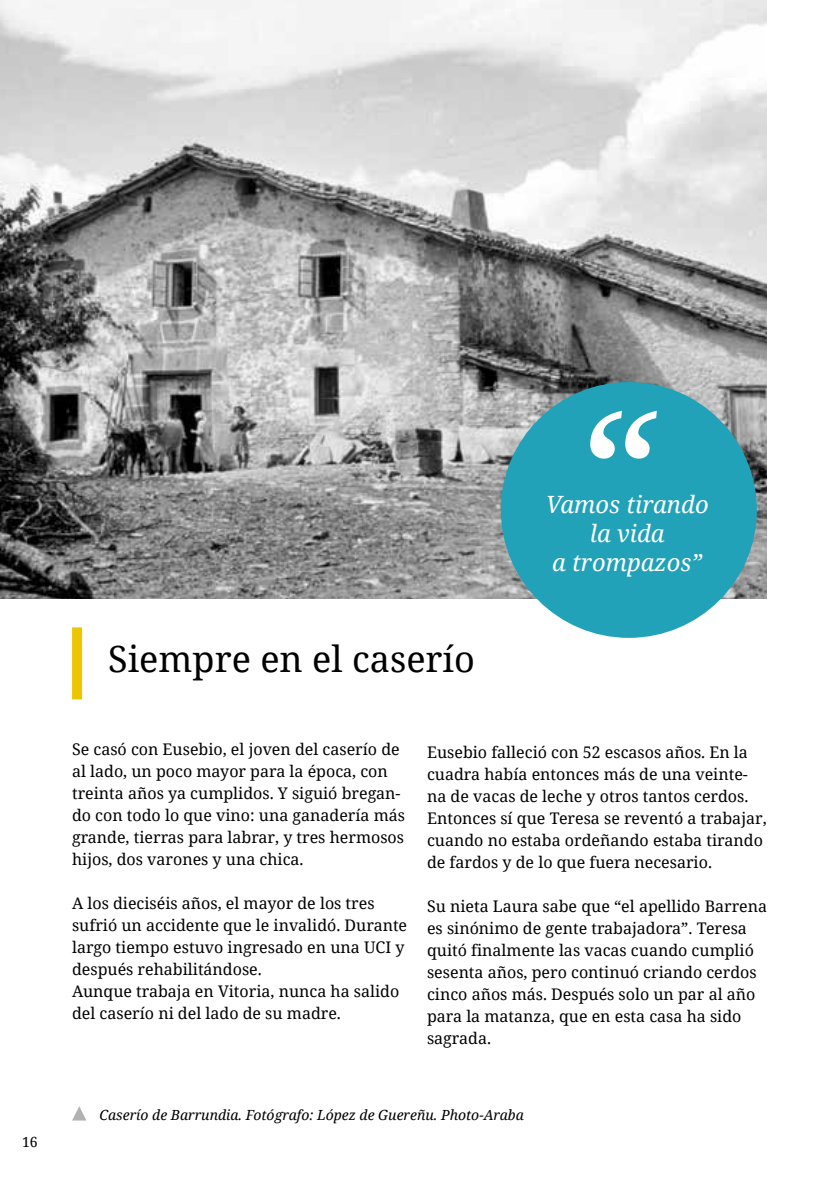
<style>
.page{position:relative;width:840px;height:1191px;background:#fff}
.page>*{position:absolute;margin:0;border:0;box-sizing:border-box;transform-origin:0 0}
.t1{font:italic 174.6px "Noto Serif";color:#fff}
.t2{font:36px "Noto Serif";color:#000}
.t3{font:italic 23.8px/29.2px "Noto Serif";color:#fff;text-align:center}
.t4{font:16px/22px "Noto Serif";color:#000}
.t5{font:italic 14px "Noto Serif";color:#000}
.t6{font:14px "Noto Serif";color:#000}
</style>
<div class="page">
<img style="left:0;top:0;width:766px;height:598px">
<div style="left:500px;top:382px;width:256px;height:256px;background:#21a2b9;border-radius:50%"></div>
<svg style="left:72px;top:1106px;width:14px;height:14px"></svg>
<div style="left:72px;top:627px;width:10px;height:72px;background:#edc500"></div>
<p class="t6" style="left:22px;top:1132px;width:17px">16</p>
<h1 class="t1" style="left:571px;top:352px;width:80px">“</h1>
<h3 class="t3" style="left:545px;top:489px;width:164px">Vamos tirando</h3>
<h2 class="t2" style="left:108px;top:634px;width:368px">Siempre en el caserío</h2>
<h3 class="t3" style="left:552px;top:518px;width:151px">la vida<br>a trompazos”</h3>
<p class="t4" style="left:72px;top:738px;width:334px">Se casó con Eusebio, el joven del caserío de al lado, un poco mayor para la época, con treinta años ya cumplidos. Y siguió bregan&shy;do con todo lo que vino: una ganadería más grande, tierras para labrar, y tres hermosos hijos, dos varones y una chica.</p>
<p class="t4" style="left:72px;top:892px;width:336px">A los dieciséis años, el mayor de los tres sufrió un accidente que le invalidó. Durante largo tiempo estuvo ingresado en una UCI y después rehabilitándose.<br>Aunque trabaja en Vitoria, nunca ha salido del caserío ni del lado de su madre.</p>
<p class="t4" style="left:427px;top:740px;width:341px">Eusebio falleció con 52 escasos años. En la cuadra había entonces más de una veinte&shy;na de vacas de leche y otros tantos cerdos.<br>Entonces sí que Teresa se reventó a trabajar, cuando no estaba ordeñando estaba tirando de fardos y de lo que fuera necesario.</p>
<p class="t4" style="left:427px;top:894px;width:341px">Su nieta Laura sabe que “el apellido Barrena es sinónimo de gente trabajadora”. Teresa quitó finalmente las vacas cuando cumplió sesenta años, pero continuó criando cerdos cinco años más. Después solo un par al año para la matanza, que en esta casa ha sido sagrada.</p>
<p class="t5" style="left:99px;top:1105px;width:426px">Caserío de Barrundia. Fotógrafo: López de Guereñu. Photo-Araba</p>
</div>
